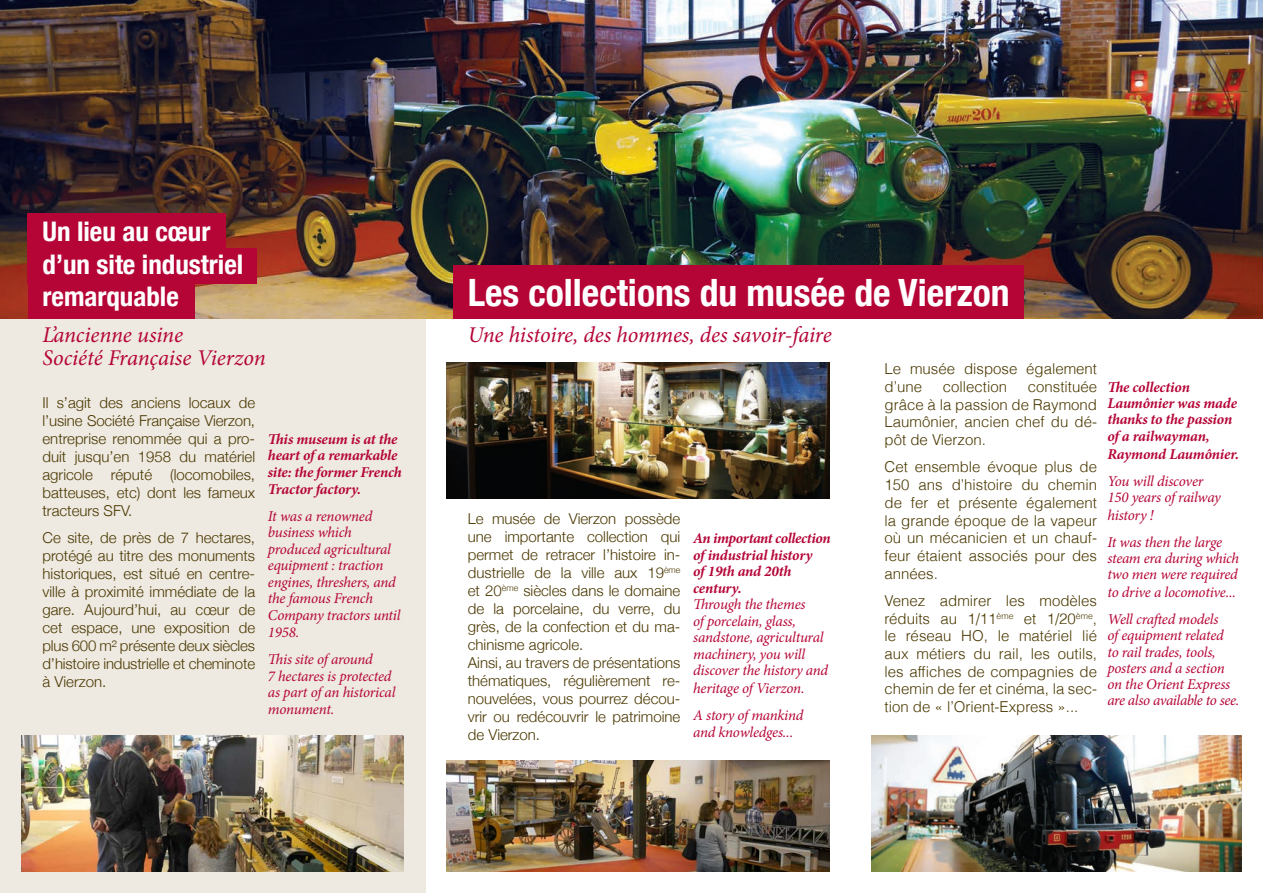
<style>
.page{position:relative;width:1263px;height:893px;background:#fff}
.page>*{position:absolute;margin:0;border:0;box-sizing:border-box;transform-origin:0 0}
.t1{font:700 condensed 37.65px "Helvetica Neue";color:#fff}
.t2{font:700 condensed 27px "Helvetica Neue";color:#fff}
.t3{font:italic 22.5px "Minion Pro";letter-spacing:-.01em;color:#b50536}
.t4{font:300 15px/18px "Helvetica Neue";color:#4a3800;text-align:justify}
.t5{font:italic 15px/16.5px "Minion Pro";letter-spacing:-.02em;color:#b50536}
.t6{font:300 15px/17.7px "Helvetica";color:#4a3800;text-align:justify}
.t7{font:italic 700 15px/16.8px "Minion Pro";letter-spacing:-.015em;color:#b50536}
</style>
<div class="page">
<div style="left:0;top:0;width:425px;height:893px;background:#eee9e1"></div>
<img style="left:0;top:0;width:1263px;height:319px">
<div style="left:453px;top:266px;width:570px;height:53px;background:#b50536"></div>
<div style="left:28px;top:248px;width:229px;height:36px;background:#b50536"></div>
<img style="left:446px;top:362px;width:383px;height:137px">
<img style="left:21px;top:736px;width:383px;height:136px">
<img style="left:872px;top:736px;width:370px;height:136px">
<img style="left:446px;top:760px;width:383px;height:112px">
<div style="left:28px;top:284px;width:167px;height:35px;background:#b50536"></div>
<div style="left:28px;top:213px;width:198px;height:35px;background:#b50536"></div>
<p class="t2" style="left:43px;top:209px;width:169px">Un lieu au cœur</p>
<p class="t2" style="left:43px;top:242px;width:202px">d’un site industriel</p>
<p class="t2" style="left:43px;top:274px;width:138px">remarquable</p>
<p class="t3" style="left:43px;top:320px;width:142px">L’ancienne usine</p>
<p class="t3" style="left:43px;top:342px;width:225px">Société Française Vierzon</p>
<p class="t4" style="left:43px;top:393px;width:214px">Il s’agit des anciens locaux de l’usine Société Française Vierzon, entreprise renommée qui a pro&shy;duit jusqu’en 1958 du matériel agricole réputé (locomobiles, batteuses, etc) dont les fameux tracteurs SFV.</p>
<p class="t4" style="left:43px;top:528px;width:214px">Ce site, de près de 7 hectares, protégé au titre des monuments historiques, est situé en centre&shy;ville à proximité immédiate de la gare. Aujourd’hui, au cœur de cet espace, une exposition de plus 600 m² présente deux siècles d’histoire industrielle et cheminote à Vierzon.</p>
<p class="t7" style="left:268px;top:430px;width:135px">This museum is at the heart of a remarkable site: the former French<br>Tractor factory.</p>
<p class="t5" style="left:268px;top:508px;width:106px">It was a renowned</p>
<p class="t5" style="left:268px;top:524px;width:85px">business which</p>
<p class="t5" style="left:268px;top:541px;width:125px">produced agricultural equipment : traction</p>
<p class="t5" style="left:268px;top:574px;width:129px">engines, threshers, and the famous French</p>
<p class="t5" style="left:268px;top:606px;width:134px;line-height:17.2px">Company tractors until<br>1958.</p>
<p class="t5" style="left:268px;top:651px;width:106px">This site of around</p>
<p class="t5" style="left:268px;top:667px;width:129px">7 hectares is protected as part of an historical monument.</p>
<p class="t1" style="left:468px;top:262px;width:543px">Les collections du musée de Vierzon</p>
<p class="t3" style="left:468px;top:320px;width:365px">Une histoire, des hommes, des savoir-faire</p>
<p class="t6" style="left:884px;top:359px;width:214px">Le musée dispose également d’une</p>
<p class="t6" style="left:884px;top:377px;width:214px;text-indent:143px">constituée grâce à la passion de Raymond Laumônier, ancien chef du dé&shy;pôt de Vierzon.</p>
<p class="t6" style="left:884px;top:458px;width:214px">Cet ensemble évoque plus de 150 ans d’histoire du chemin de fer et présente également la grande époque de la vapeur où un mécanicien et un chauf&shy;feur étaient associés pour des années.</p>
<p class="t6" style="left:884px;top:591px;width:214px">Venez admirer les modèles réduits au 1/11<sup>ème</sup> et 1/20<sup>ème</sup>, le réseau HO, le matériel lié aux métiers du rail, les outils, les affiches de compagnies de chemin de fer et cinéma, la sec&shy;tion de « l’Orient-Express »...</p>
<p class="t6" style="left:943px;top:377px;width:66px">collection</p>
<p class="t4" style="left:468px;top:509px;width:214px">Le musée de Vierzon possède une importante collection qui permet de retracer l’histoire in&shy;dustrielle de la ville aux 19<sup>ème </sup>et 20<sup>ème</sup> siècles dans le domaine de la porcelaine, du verre, du grès, de la confection et du ma&shy;chinisme agricole.</p>
<p class="t4" style="left:468px;top:653px;width:214px">Ainsi, au travers de présentations thématiques, régulièrement re&shy;nouvelées, vous pourrez décou&shy;vrir ou redécouvrir le patrimoine de Vierzon.</p>
<p class="t7" style="left:693px;top:530px;width:139px">An important collection of industrial history</p>
<p class="t7" style="left:693px;top:563px;width:100px">of 19th and 20th</p>
<p class="t7" style="left:693px;top:579px;width:50px">century.</p>
<p class="t5" style="left:693px;top:596px;width:132px">Through the themes<br>of porcelain, glass, sandstone, agricultural machinery, you will</p>
<p class="t5" style="left:693px;top:662px;width:137px">discover the history and</p>
<p class="t5" style="left:693px;top:680px;width:113px">heritage of Vierzon.</p>
<p class="t5" style="left:693px;top:707px;width:112px">A story of mankind</p>
<p class="t5" style="left:693px;top:724px;width:102px">and knowledges...</p>
<p class="t7" style="left:1107px;top:379px;width:84px">The collection</p>
<p class="t7" style="left:1107px;top:395px;width:131px;line-height:16.2px">Laumônier was made thanks to the passion</p>
<p class="t7" style="left:1107px;top:427px;width:104px">of a railwayman,</p>
<p class="t7" style="left:1107px;top:445px;width:133px">Raymond Laumônier.</p>
<p class="t5" style="left:1107px;top:473px;width:97px">You will discover</p>
<p class="t5" style="left:1107px;top:488px;width:115px;line-height:18px">150 years of railway history !</p>
<p class="t5" style="left:1107px;top:534px;width:133px">It was then the large steam era during which two men were required</p>
<p class="t5" style="left:1107px;top:584px;width:130px">to drive a locomotive...</p>
<p class="t5" style="left:1107px;top:611px;width:113px">Well crafted models</p>
<p class="t5" style="left:1107px;top:627px;width:118px">of equipment related</p>
<p class="t5" style="left:1107px;top:644px;width:119px">to rail trades, tools, posters and a section</p>
<p class="t5" style="left:1107px;top:676px;width:134px">on the Orient Express are also available to see.</p>
</div>
